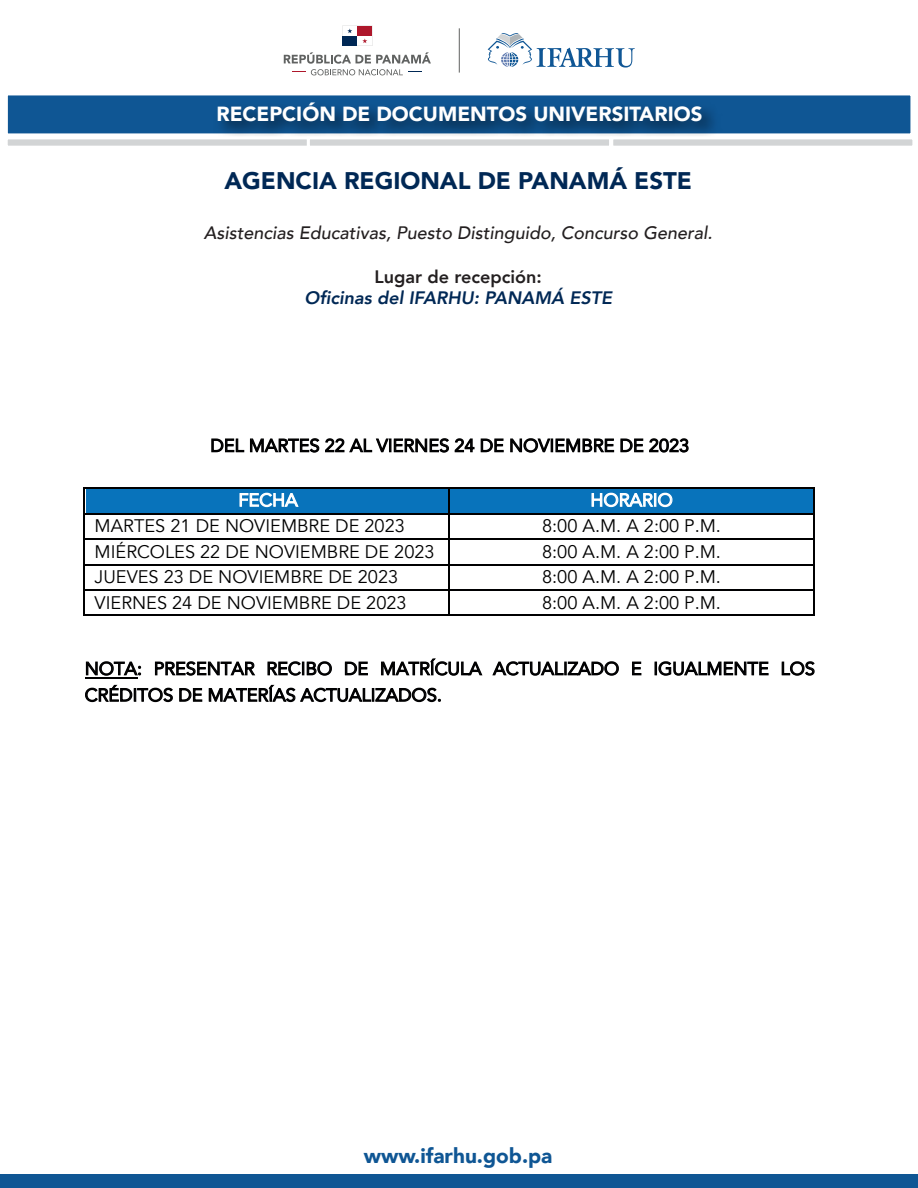
<style>
.page{position:relative;width:918px;height:1188px;background:#fff}
.page>*{position:absolute;margin:0;border:0;box-sizing:border-box;transform-origin:0 0}
.t1{font:900 24px "Avenir";color:#002855}
.t2{font:900 20.85px "Avenir";color:#0f5694}
.t3{font:900 20.4px "Avenir";color:#fff}
.t4{font:18.15px "Avenir";color:#000001}
.t5{font:italic 500 18px "Avenir";color:#231f20}
.t6{font:italic 800 18px "Avenir";color:#002855}
.t7{font:800 18px "Avenir";color:#231f20}
.t8{font:17.85px/26.4px "Avenir";color:#000001}
.t9{font:17.85px "Avenir";color:#fff}
</style>
<div class="page">
<div style="left:6px;top:94px;width:906px;height:41px;background:#0f5694"></div>
<div style="left:5px;top:92px;width:909px;height:45px;border:3px solid #fff"></div>
<div style="left:0;top:1174px;width:918px;height:14px;background:#0f5694"></div>
<img style="left:206px;top:92px;width:522px;height:44px">
<div style="left:5px;top:136px;width:305px;height:13px;background:#d2d4d5;border:3px solid #fff"></div>
<div style="left:307px;top:136px;width:305px;height:13px;background:#d2d4d5;border:3px solid #fff"></div>
<div style="left:612px;top:138px;width:302px;height:9px;background:#d2d4d5"></div>
<div style="left:610px;top:136px;width:305px;height:13px;border:3px solid #fff"></div>
<svg style="left:284px;top:52px;width:147px;height:23px"></svg>
<svg style="left:342px;top:26px;width:30px;height:20px"></svg>
<svg style="left:488px;top:33px;width:147px;height:35px"></svg>
<hr style="left:459px;top:28px;width:1px;height:45px;background:#606261">
<svg style="left:211px;top:438px;width:293px;height:15px"></svg>
<svg style="left:510px;top:438px;width:179px;height:15px"></svg>
<div style="left:86px;top:489px;width:364px;height:24px;background:#0873bb"></div>
<svg style="left:239px;top:492px;width:60px;height:16px"></svg>
<div style="left:450px;top:489px;width:363px;height:24px;background:#0873bb"></div>
<svg style="left:591px;top:492px;width:82px;height:16px"></svg>
<hr style="left:85px;top:487px;width:363px;height:2px;background:#000001">
<hr style="left:450px;top:487px;width:363px;height:2px;background:#000001">
<hr style="left:83px;top:489px;width:2px;height:24px;background:#000001">
<hr style="left:448px;top:489px;width:2px;height:24px;background:#000001">
<hr style="left:813px;top:489px;width:2px;height:24px;background:#000001">
<hr style="left:85px;top:513px;width:363px;height:2px;background:#000001">
<hr style="left:450px;top:513px;width:363px;height:2px;background:#000001">
<hr style="left:83px;top:515px;width:2px;height:23px;background:#000001">
<hr style="left:448px;top:515px;width:2px;height:23px;background:#000001">
<hr style="left:813px;top:515px;width:2px;height:23px;background:#000001">
<hr style="left:85px;top:538px;width:363px;height:2px;background:#000001">
<hr style="left:450px;top:538px;width:363px;height:2px;background:#000001">
<hr style="left:83px;top:540px;width:2px;height:25px;background:#000001">
<hr style="left:448px;top:540px;width:2px;height:25px;background:#000001">
<hr style="left:813px;top:540px;width:2px;height:25px;background:#000001">
<hr style="left:85px;top:565px;width:363px;height:1px;background:#000001">
<hr style="left:450px;top:565px;width:363px;height:1px;background:#000001">
<hr style="left:83px;top:566px;width:2px;height:23px;background:#000001">
<hr style="left:448px;top:566px;width:2px;height:23px;background:#000001">
<hr style="left:813px;top:566px;width:2px;height:23px;background:#000001">
<hr style="left:85px;top:589px;width:363px;height:2px;background:#000001">
<hr style="left:450px;top:589px;width:363px;height:2px;background:#000001">
<hr style="left:83px;top:591px;width:2px;height:23px;background:#000001">
<hr style="left:85px;top:614px;width:363px;height:2px;background:#000001">
<hr style="left:448px;top:591px;width:2px;height:23px;background:#000001">
<hr style="left:450px;top:614px;width:363px;height:2px;background:#000001">
<hr style="left:813px;top:591px;width:2px;height:23px;background:#000001">
<svg style="left:85px;top:661px;width:57px;height:15px"></svg>
<svg style="left:154px;top:661px;width:102px;height:15px"></svg>
<svg style="left:267px;top:661px;width:65px;height:15px"></svg>
<svg style="left:344px;top:661px;width:24px;height:15px"></svg>
<svg style="left:381px;top:658px;width:102px;height:18px"></svg>
<svg style="left:492px;top:661px;width:127px;height:15px"></svg>
<svg style="left:632px;top:661px;width:10px;height:15px"></svg>
<svg style="left:655px;top:661px;width:114px;height:15px"></svg>
<svg style="left:781px;top:661px;width:34px;height:15px"></svg>
<hr style="left:85px;top:677px;width:53px;height:2px;background:#000001">
<svg style="left:85px;top:684px;width:356px;height:19px"></svg>
<p class="t3" style="left:216px;top:96px;width:487px">RECEPCIÓN DE DOCUMENTOS UNIVERSITARIOS</p>
<h1 class="t1" style="left:224px;top:160px;width:469px">AGENCIA REGIONAL DE PANAMÁ ESTE</h1>
<p class="t5" style="left:204px;top:222px;width:510px">Asistencias Educativas, Puesto Distinguido, Concurso General.</p>
<p class="t7" style="left:375px;top:262px;width:169px">Lugar de recepción:</p>
<p class="t6" style="left:304px;top:287px;width:309px">Oficinas del IFARHU: PANAMÁ ESTE</p>
<p class="t8" style="left:210px;top:433px;width:480px">DEL MARTES 22 AL VIERNES 24 DE NOVIEMBRE DE 2023</p>
<p class="t9" style="left:238px;top:489px;width:61px">FECHA</p>
<p class="t9" style="left:590px;top:489px;width:84px">HORARIO</p>
<p class="t4" style="left:95px;top:515px;width:312px">MARTES 21 DE NOVIEMBRE DE 2023</p>
<p class="t4" style="left:542px;top:515px;width:180px">8:00 A.M. A 2:00 P.M.</p>
<p class="t4" style="left:95px;top:541px;width:342px">MIÉRCOLES 22 DE NOVIEMBRE DE 2023</p>
<p class="t4" style="left:542px;top:541px;width:180px">8:00 A.M. A 2:00 P.M.</p>
<p class="t4" style="left:95px;top:566px;width:305px">JUEVES 23 DE NOVIEMBRE DE 2023</p>
<p class="t4" style="left:542px;top:566px;width:180px">8:00 A.M. A 2:00 P.M.</p>
<p class="t4" style="left:95px;top:592px;width:314px">VIERNES 24 DE NOVIEMBRE DE 2023</p>
<p class="t4" style="left:542px;top:592px;width:180px">8:00 A.M. A 2:00 P.M.</p>
<p class="t8" style="left:85px;top:656px;width:732px">NOTA: PRESENTAR RECIBO DE MATRÍCULA ACTUALIZADO E IGUALMENTE LOS<br>CRÉDITOS DE MATERIAS ACTUALIZADOS.</p>
<p class="t2" style="left:364px;top:1138px;width:190px">www.ifarhu.gob.pa</p>
</div>
